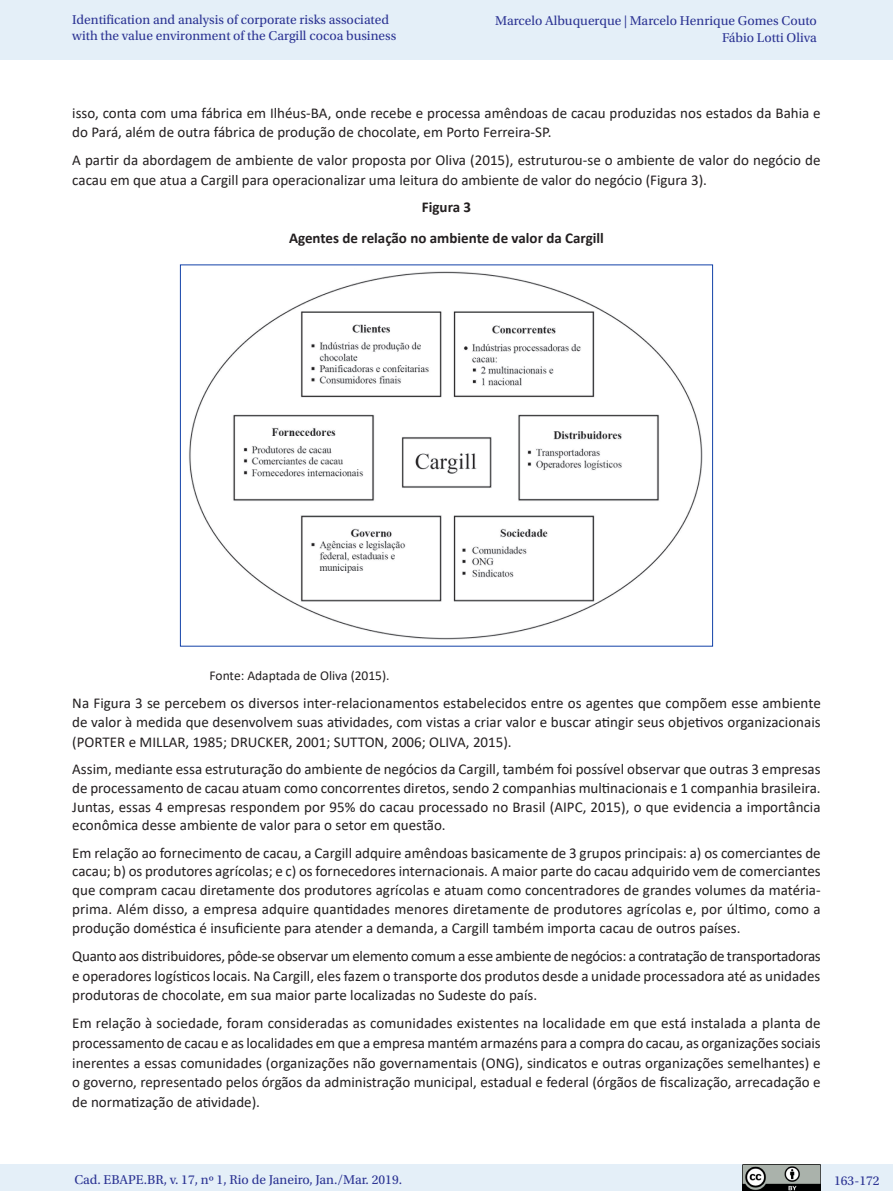
<style>
.page{position:relative;width:893px;height:1191px;background:#fff}
.page>*{position:absolute;margin:0;border:0;box-sizing:border-box;transform-origin:0 0}
._06_0_texto{font:15px/19.5px "Calibri";color:#231f20;text-align:justify}
._08_2_tabela_titulo{font:700 15px "Calibri";color:#231f20}
.t1{font:13.5px/16.5px "Utopia Std";color:#2b3393}
._08_2_tabela_fonte{font:13.5px "Calibri";color:#231f20}
</style>
<div class="page">
<div style="left:0;top:0;width:893px;height:60px;background:#e4eff8"></div>
<div style="left:0;top:1164px;width:893px;height:27px;background:#e4eff8"></div>
<img style="left:743px;top:1164px;width:78px;height:27px">
<img style="left:189px;top:271px;width:514px;height:369px">
<p class="t1" style="left:72px;top:11px;width:325px">Identification and analysis of corporate risks associated with the value environment of the Cargill cocoa business</p>
<p class="t1" style="left:495px;top:13px;width:323px;text-align:right">Marcelo Albuquerque | Marcelo Henrique Gomes Couto<br>Fábio Lotti Oliva</p>
<p class="_06_0_texto" style="left:72px;top:102px;width:750px">isso, conta com uma fábrica em Ilhéus-BA, onde recebe e processa amêndoas de cacau produzidas nos estados da Bahia e do Pará, além de outra fábrica de produção de chocolate, em Porto Ferreira-SP.</p>
<p class="_06_0_texto" style="left:72px;top:150px;width:750px">A partir da abordagem de ambiente de valor proposta por Oliva (2015), estruturou-se o ambiente de valor do negócio de cacau em que atua a Cargill para operacionalizar uma leitura do ambiente de valor do negócio (Figura 3).</p>
<p class="_08_2_tabela_titulo" style="left:422px;top:196px;width:51px">Figura 3</p>
<p class="_08_2_tabela_titulo" style="left:289px;top:228px;width:316px">Agentes de relação no ambiente de valor da Cargill</p>
<p class="_08_2_tabela_fonte" style="left:209px;top:666px;width:182px">Fonte: Adaptada de Oliva (2015).</p>
<p class="_06_0_texto" style="left:72px;top:692px;width:750px">Na Figura 3 se percebem os diversos inter-relacionamentos estabelecidos entre os agentes que compõem esse ambiente de valor à medida que desenvolvem suas atividades, com vistas a criar valor e buscar atingir seus objetivos organizacionais (PORTER e MILLAR, 1985; DRUCKER, 2001; SUTTON, 2006; OLIVA, 2015).</p>
<p class="_06_0_texto" style="left:72px;top:759px;width:750px;line-height:18.8px">Assim, mediante essa estruturação do ambiente de negócios da Cargill, também foi possível observar que outras 3 empresas de processamento de cacau atuam como concorrentes diretos, sendo 2 companhias multinacionais e 1 companhia brasileira.<br>Juntas, essas 4 empresas respondem por 95% do cacau processado no Brasil (AIPC, 2015), o que evidencia a importância econômica desse ambiente de valor para o setor em questão.</p>
<p class="_06_0_texto" style="left:72px;top:843px;width:750px;line-height:18.9px">Em relação ao fornecimento de cacau, a Cargill adquire amêndoas basicamente de 3 grupos principais: a) os comerciantes de cacau; b) os produtores agrícolas; e c) os fornecedores internacionais. A maior parte do cacau adquirido vem de comerciantes que compram cacau diretamente dos produtores agrícolas e atuam como concentradores de grandes volumes da matéria&shy;prima. Além disso, a empresa adquire quantidades menores diretamente de produtores agrícolas e, por último, como a produção doméstica é insuficiente para atender a demanda, a Cargill também importa cacau de outros países.</p>
<p class="_06_0_texto" style="left:72px;top:946px;width:750px">Quanto aos distribuidores, pôde-se observar um elemento comum a esse ambiente de negócios: a contratação de transportadoras e operadores logísticos locais. Na Cargill, eles fazem o transporte dos produtos desde a unidade processadora até as unidades produtoras de chocolate, em sua maior parte localizadas no Sudeste do país.</p>
<p class="_06_0_texto" style="left:72px;top:1013px;width:750px">Em relação à sociedade, foram consideradas as comunidades existentes na localidade em que está instalada a planta de processamento de cacau e as localidades em que a empresa mantém armazéns para a compra do cacau, as organizações sociais inerentes a essas comunidades (organizações não governamentais (ONG), sindicatos e outras organizações semelhantes) e o governo, representado pelos órgãos da administração municipal, estadual e federal (órgãos de fiscalização, arrecadação e de normatização de atividade).</p>
<p class="t1" style="left:74px;top:1171px;width:329px">Cad. EBAPE.BR, v. 17, nº 1, Rio de Janeiro, Jan./Mar. 2019.</p>
<p class="t1" style="left:834px;top:1172px;width:47px">163-172</p>
</div>
